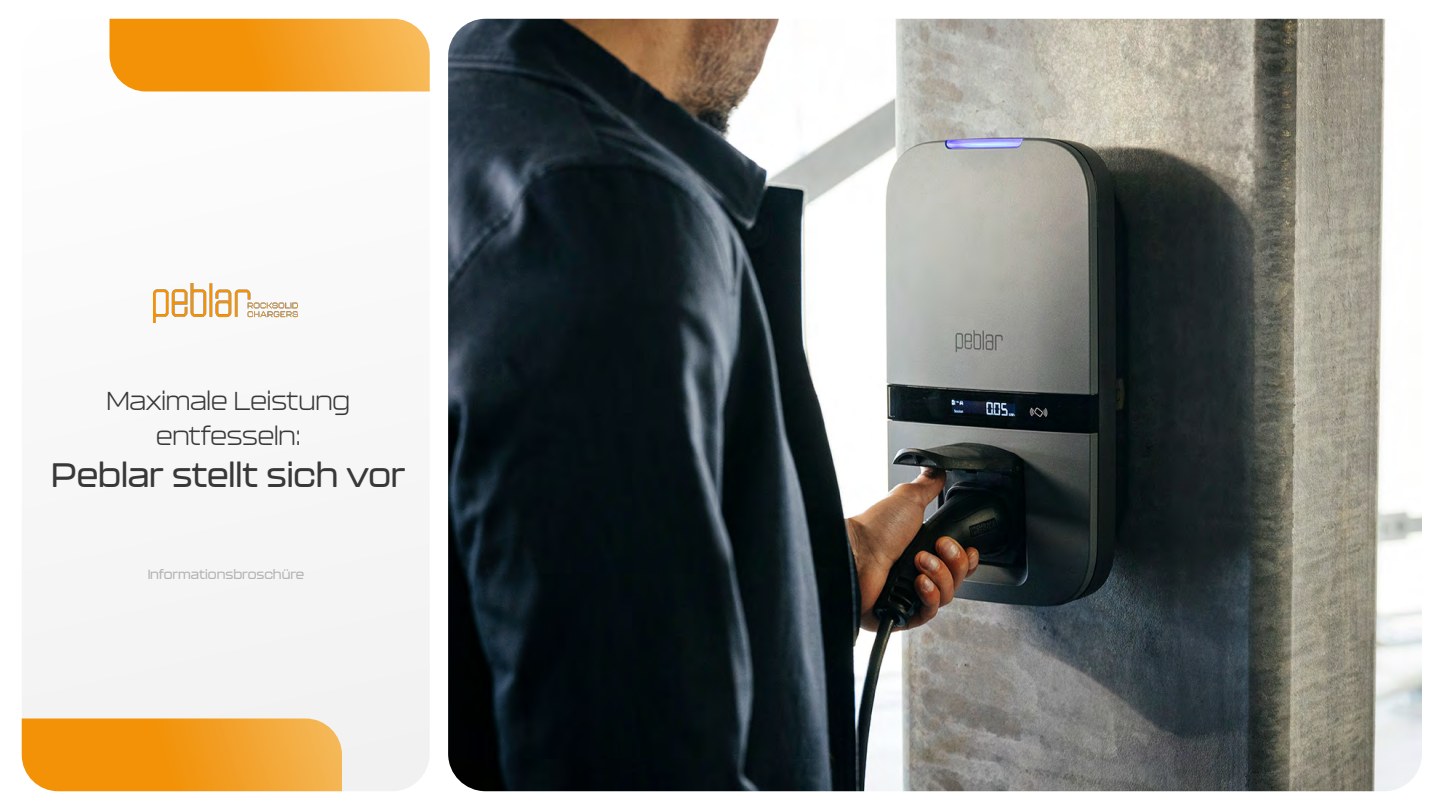
<style>
.page{position:relative;width:1440px;height:810px;background:#fff}
.page>*{position:absolute;margin:0;border:0;box-sizing:border-box;transform-origin:0 0}
.t1{font:500 33.6px "Kallisto";color:#383838}
.t2{font:300 25.72px/34.5px "Kallisto";color:#383838;text-align:center}
.t3{font:500 13.12px "Kallisto";color:#888}
</style>
<div class="page">
<div style="left:22px;top:19px;width:408px;height:772px;background:#f1f1f1;border-radius:38px"></div>
<img style="left:154px;top:284px;width:144px;height:39px">
<img style="left:448px;top:19px;width:974px;height:772px">
<svg style="left:110px;top:19px;width:320px;height:73px;background:#f4a025"></svg>
<svg style="left:22px;top:718px;width:320px;height:73px;background:#f39e24"></svg>
<p class="t2" style="left:107px;top:383px;width:245px">Maximale Leistung entfesseln:</p>
<h1 class="t1" style="left:51px;top:455px;width:356px">Peblar stellt sich vor</h1>
<p class="t3" style="left:147px;top:566px;width:158px">Informationsbroschüre</p>
</div>
